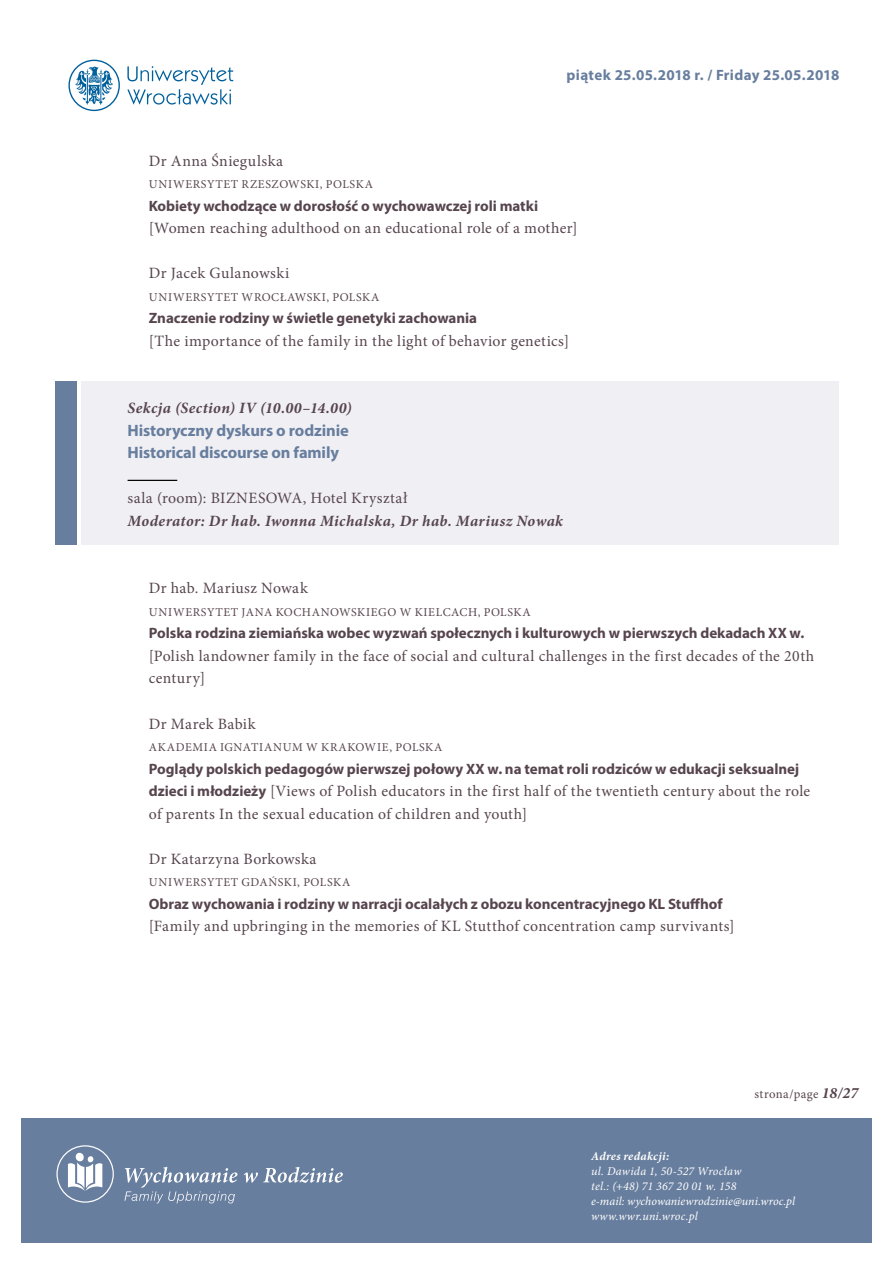
<style>
.page{position:relative;width:893px;height:1263px;background:#fff}
.page>*{position:absolute;margin:0;border:0;box-sizing:border-box;transform-origin:0 0}
.t1{font:700 16.5px/22.5px "Myriad Pro";letter-spacing:-.01em;color:#687e9e}
.t2{font:15.75px/22.5px "Minion Pro";letter-spacing:.025em;color:#57454e}
.t3{font:italic 700 15.75px "Minion Pro";letter-spacing:.025em;color:#57454e}
.t4{font:700 15px "Myriad Pro";letter-spacing:-.005em;color:#57454e}
.t5{font:700 15px "Myriad Pro";letter-spacing:.02em;color:#687e9e}
.t6{font:12.75px "Minion Pro";letter-spacing:.03em;color:#57454e}
.t7{font:12px "Minion Pro";letter-spacing:.055em;color:#57454e}
.t8{font:italic 12px/15px "Minion Pro";letter-spacing:.01em;color:#fff}
.t9{font:italic 700 12px "Minion Pro";letter-spacing:.025em;color:#fff}
.s1{font-family:"Myriad Pro";font-weight:700;font-size:15px}
.s2{font-weight:700;font-style:italic;font-size:15.75px}
</style>
<div class="page">
<svg style="left:127px;top:66px;width:106px;height:39px"></svg>
<svg style="left:68px;top:60px;width:52px;height:51px"></svg>
<div style="left:21px;top:1118px;width:851px;height:125px;background:#687e9e"></div>
<div style="left:56px;top:1145px;width:58px;height:58px;border:1px solid #fff;border-radius:50%"></div>
<div style="left:76px;top:1153px;width:8px;height:8px;background:#fff;border-radius:50%"></div>
<svg style="left:68px;top:1156px;width:34px;height:35px"></svg>
<svg style="left:124px;top:1167px;width:219px;height:36px"></svg>
<div style="left:81px;top:382px;width:757px;height:163px;background:#f0f0f4"></div>
<div style="left:55px;top:382px;width:22px;height:163px;background:#687e9e"></div>
<hr style="left:128px;top:480px;width:49px;height:1px;background:#000">
<p class="t5" style="left:566px;top:65px;width:274px">piątek 25.05.2018 r. / Friday 25.05.2018</p>
<p class="t2" style="left:149px;top:150px;width:136px">Dr Anna Śniegulska</p>
<p class="t7" style="left:149px;top:177px;width:226px">UNIWERSYTET RZESZOWSKI, POLSKA</p>
<p class="t4" style="left:149px;top:196px;width:391px">Kobiety wchodzące w dorosłość o wychowawczej roli matki</p>
<p class="t2" style="left:149px;top:217px;width:430px">[Women reaching adulthood on an educational role of a mother]</p>
<p class="t2" style="left:149px;top:262px;width:142px">Dr Jacek Gulanowski</p>
<p class="t7" style="left:149px;top:289px;width:232px">UNIWERSYTET WROCŁAWSKI, POLSKA</p>
<p class="t4" style="left:149px;top:309px;width:330px">Znaczenie rodziny w świetle genetyki zachowania</p>
<p class="t2" style="left:149px;top:330px;width:422px">[The importance of the family in the light of behavior genetics]</p>
<p class="t3" style="left:128px;top:397px;width:226px">Sekcja (Section) IV (10.00–14.00)</p>
<p class="t1" style="left:128px;top:419px;width:223px">Historyczny dyskurs o rodzinie<br>Historical discourse on family</p>
<p class="t2" style="left:128px;top:487px;width:281px">sala (room): BIZNESOWA, Hotel Kryształ</p>
<p class="t3" style="left:128px;top:510px;width:437px">Moderator: Dr hab. Iwonna Michalska, Dr hab. Mariusz Nowak</p>
<p class="t2" style="left:149px;top:577px;width:161px">Dr hab. Mariusz Nowak</p>
<p class="t7" style="left:149px;top:604px;width:383px">UNIWERSYTET JANA KOCHANOWSKIEGO W KIELCACH, POLSKA</p>
<p class="t4" style="left:149px;top:624px;width:657px">Polska rodzina ziemiańska wobec wyzwań społecznych i kulturowych w pierwszych dekadach XX w.</p>
<p class="t2" style="left:149px;top:645px;width:667px">[Polish landowner family in the face of social and cultural challenges in the first decades of the 20th century]</p>
<p class="t2" style="left:149px;top:712px;width:108px">Dr Marek Babik</p>
<p class="t7" style="left:149px;top:739px;width:295px">AKADEMIA IGNATIANUM W KRAKOWIE, POLSKA</p>
<p class="t4" style="left:149px;top:759px;width:652px">Poglądy polskich pedagogów pierwszej połowy XX w. na temat roli rodziców w edukacji seksualnej</p>
<p class="t2" style="left:149px;top:780px;width:663px"><span class="s1">dzieci i młodzieży</span> [Views of Polish educators in the first half of the twentieth century about the role of parents In the sexual education of children and youth]</p>
<p class="t2" style="left:149px;top:847px;width:169px">Dr Katarzyna Borkowska</p>
<p class="t7" style="left:149px;top:874px;width:203px">UNIWERSYTET GDAŃSKI, POLSKA</p>
<p class="t4" style="left:149px;top:894px;width:575px">Obraz wychowania i rodziny w narracji ocalałych z obozu koncentracyjnego KL Stuffhof</p>
<p class="t2" style="left:149px;top:915px;width:587px">[Family and upbringing in the memories of KL Stutthof concentration camp survivants]</p>
<p class="t6" style="left:754px;top:1086px;width:105px">strona/page <span class="s2">18/27</span></p>
<p class="t9" style="left:591px;top:1148px;width:80px">Adres redakcji:</p>
<p class="t8" style="left:591px;top:1164px;width:205px">ul. Dawida 1, 50-527 Wrocław<br>tel.: (+48) 71 367 20 01 w. 158<br>e-mail: wychowaniewrodzinie@uni.wroc.pl www.wwr.uni.wroc.pl</p>
</div>
